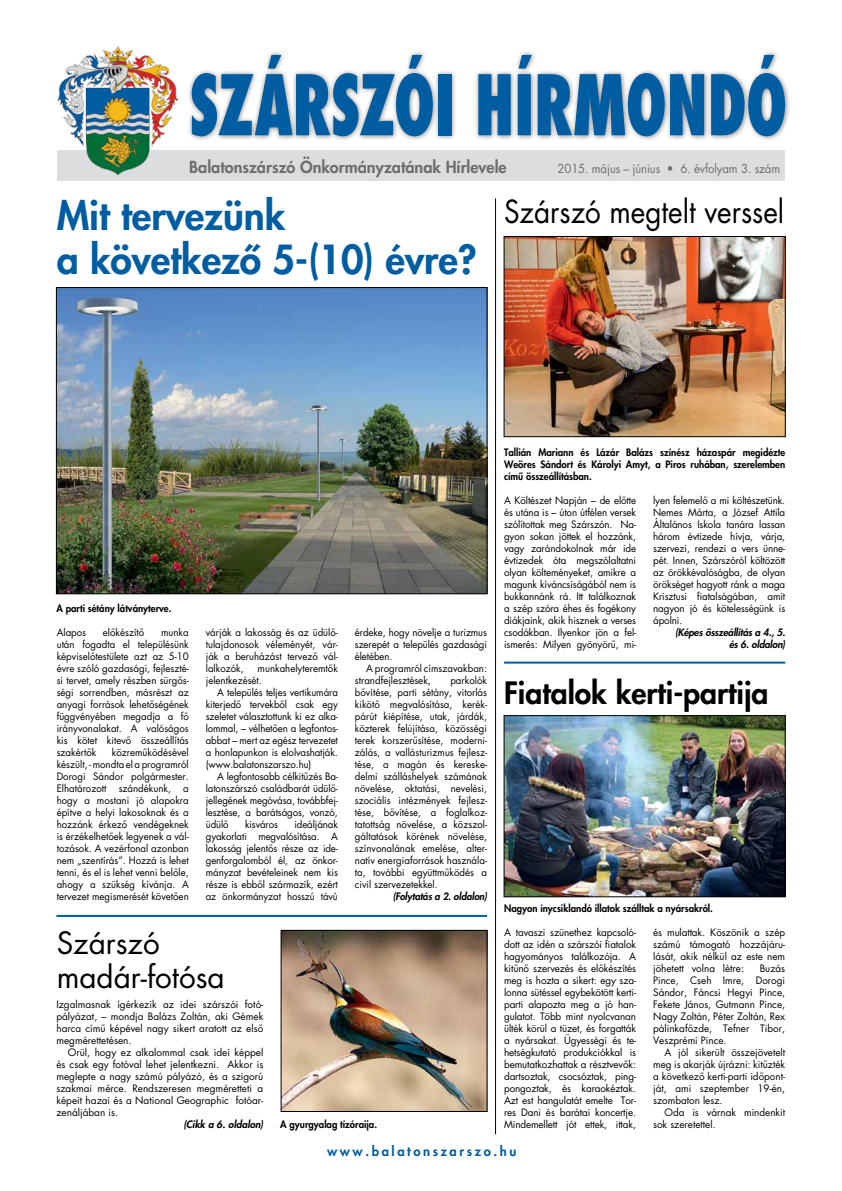
<style>
.page{position:relative;width:842px;height:1191px;background:#fff}
.page>*{position:absolute;margin:0;border:0;box-sizing:border-box;transform-origin:0 0}
.t1{font:800 81px "MH Futura Condensed";letter-spacing:-.01em;color:#005da2;scale:.79 1}
.t2{font:39px/44px "MH Futura Heavy";color:#005da2}
.t3{font:31px "MH Futura Book";color:#000;scale:.9 1}
.t4{font:30px "MH Futura Heavy";color:#000}
.t5{font:30px/34px "MH Futura Book";color:#000}
.t6{font:16.2px "MH Futura Heavy";color:#6d6e71}
.t7{font:13px "MH Futura Heavy";letter-spacing:.2em;color:#005da2}
.t8{font:12.1px "MH Futura Book";letter-spacing:-.01em;color:#6d6e71;scale:.94 1}
.t9{font:10px/12px "MH Futura Book";color:#000;text-align:justify}
.t10{font:10px/12px "MH Futura Heavy";color:#000;text-align:justify;scale:.96 1}
.t11{font:italic 10px/12px "MH Futura Heavy";letter-spacing:-.01em;color:#000;text-align:right}
</style>
<div class="page">
<div style="left:57px;top:150px;width:727px;height:31px;background:#dcddde"></div>
<div style="left:187px;top:50px;width:604px;height:92px;background:#000;opacity:.5"></div>
<img style="left:57px;top:46px;width:120px;height:129px">
<img style="left:58px;top:289px;width:427px;height:303px">
<div style="left:56px;top:287px;width:431px;height:307px;border:1px solid #000"></div>
<img style="left:506px;top:238px;width:277px;height:197px">
<div style="left:504px;top:236px;width:281px;height:201px;border:1px solid #000"></div>
<img style="left:283px;top:932px;width:202px;height:177px">
<div style="left:281px;top:930px;width:206px;height:181px;border:1px solid #000"></div>
<img style="left:506px;top:717px;width:277px;height:178px">
<div style="left:504px;top:715px;width:281px;height:182px;border:1px solid #000"></div>
<hr style="left:495px;top:198px;width:1px;height:936px;background:#000">
<hr style="left:56px;top:915px;width:431px;height:2px;background:#005da2">
<hr style="left:504px;top:661px;width:281px;height:2px;background:#005da2">
<h1 class="t1" style="left:189px;top:53px;width:759px">SZÁRSZÓI HÍRMONDÓ</h1>
<h3 class="t6" style="left:189px;top:156px;width:319px">Balatonszárszó Önkormányzatának Hírlevele</h3>
<p class="t8" style="left:557px;top:160px;width:238px">2015. május – június • 6. évfolyam 3. szám</p>
<h2 class="t2" style="left:57px;top:192px;width:422px">Mit tervezünk<br>a következô 5-(10) évre?</h2>
<h3 class="t3" style="left:504px;top:190px;width:313px">Szárszó megtelt verssel</h3>
<p class="t10" style="left:56px;top:602px;width:121px">A parti sétány látványterve.</p>
<p class="t9" style="left:57px;top:626px;width:31px">Alapos</p>
<p class="t9" style="left:103px;top:626px;width:43px">elôkészítô</p>
<p class="t9" style="left:57px;top:626px;width:134px;text-indent:104px">munka után fogadta el településünk képviselôtestülete azt az 5-10 évre szóló gazdasági, fejleszté&shy;si tervet, amely részben sürgôs&shy;ségi sorrendben, másrészt az anyagi források lehetôségének függvényében megadja a fô irányvonalakat. A valóságos kis kötet kitevô összeállítás szakértôk</p>
<p class="t9" style="left:57px;top:746px;width:134px;text-indent:55px">közremûködésével készült, - mondta el a programról Dorogi Sándor polgármester.<br>Elhatározott szándékunk, a hogy a mostani jó alapokra építve a helyi lakosoknak és a hozzánk érkezô vendégeknek is érzékelhetôek legyenek a vál&shy;tozások. A vezérfonal azonban nem „szentírás”. Hozzá is lehet tenni, és el is lehet venni belôle, ahogy a szükség kívánja. A tervezet megismerését követôen</p>
<p class="t9" style="left:206px;top:626px;width:134px">várják a lakosság és az üdülô&shy;tulajdonosok véleményét, vár&shy;ják a beruházást tervezô vál&shy;lalkozók,</p>
<p class="t9" style="left:206px;top:662px;width:134px;text-indent:52px">munkahelyteremtôk jelentkezését.</p>
<p class="t9" style="left:206px;top:686px;width:134px;text-indent:11px">A település teljes vertikumára kiterjedô tervekbôl csak egy szeletet választottunk ki ez alka&shy;lommal, – vélhetôen a legfontos&shy;abbat – mert az egész tervezetet a honlapunkon is elolvashatják. (www.balatonszarszo.hu)</p>
<p class="t9" style="left:206px;top:770px;width:134px;text-indent:11px">A legfontosabb célkitûzés Ba&shy;latonszárszó családbarát üdülô&shy;jellegének megóvása, továbbfej&shy;lesztése, a barátságos, vonzó, üdülô</p>
<p class="t9" style="left:206px;top:818px;width:134px;text-indent:89px">ideáljának gyakorlati megvalósítása. A lakosság jelentôs része az ide&shy;genforgalomból él, az önkor&shy;mányzat bevételeinek nem kis része is ebbôl származik, ezért az önkormányzat hosszú távú</p>
<p class="t9" style="left:245px;top:818px;width:34px">kisváros</p>
<p class="t9" style="left:355px;top:626px;width:134px">érdeke, hogy növelje a turizmus szerepét a település gazdasági életében.</p>
<p class="t9" style="left:355px;top:662px;width:134px;text-indent:11px">A programról címszavakban: strandfejlesztések,</p>
<p class="t9" style="left:355px;top:674px;width:134px;text-indent:95px">parkolók bôvítése, parti sétány, vitorlás kikötô megvalósítása, kerék&shy;párút kiépítése, utak, járdák, közterek felújítása, közösségi terek korszerûsítése, moderni&shy;zálás, a vallásturizmus fejlesz&shy;tése, a magán és kereske&shy;delmi szálláshelyek számának növelése, oktatási, nevelési, szociális intézmények fejlesz&shy;tése, bôvítése, a foglalkoz&shy;tatottság növelése, a közszol&shy;gáltatások körének növelése, színvonalának emelése, alter&shy;natív energiaforrások használa&shy;ta, további együttmûködés a civil szervezetekkel.</p>
<p class="t11" style="left:393px;top:890px;width:96px">(Folytatás a 2. oldalon)</p>
<p class="t10" style="left:504px;top:446px;width:294px">Tallián Mariann és Lázár Balázs színész házaspár megidézte Weöres Sándort és Károlyi Amyt, a Piros ruhában, szerelemben címû összeállításban.</p>
<p class="t9" style="left:504px;top:494px;width:134px">A Költészet Napján – de elôtte és utána is – úton útfélen versek szólítottak meg Szárszón. Na&shy;gyon sokan jöttek el hozzánk, vagy zarándokolnak már ide évtizedek óta megszólaltatni olyan költeményeket, amikre a magunk kíváncsiságából nem is bukkannánk rá. Itt találkoznak a szép szóra éhes és fogékony diákjaink, akik hisznek a verses csodákban. Ilyenkor jön a fel&shy;ismerés: Milyen gyönyörû, mi-</p>
<p class="t9" style="left:653px;top:494px;width:134px">lyen felemelô a mi költészetünk.<br>Nemes Márta, a József Attila Általános Iskola tanára lassan három évtizede hívja, várja, szervezi, rendezi a vers ünne&shy;pét. Innen, Szárszóról költözött az örökkévalóságba, de olyan örökséget hagyott ránk a maga Krisztusi fiatalságában, amit nagyon jó és kötelességünk is ápolni.</p>
<p class="t11" style="left:675px;top:626px;width:112px">(Képes összeállítás a 4., 5. és 6. oldalon)</p>
<h3 class="t4" style="left:504px;top:672px;width:266px">Fiatalok kerti-partija</h3>
<p class="t10" style="left:504px;top:902px;width:219px">Nagyon ínycsiklandó illatok szálltak a nyársakról.</p>
<h3 class="t5" style="left:57px;top:925px;width:169px">Szárszó madár-fotósa</h3>
<p class="t9" style="left:504px;top:926px;width:134px">A tavaszi szünethez kapcsoló&shy;dott az idén a szárszói fiatalok hagyományos találkozója. A kitûnô szervezés és elôkészítés meg is hozta a sikert: egy sza&shy;lonna sütéssel egybekötött kerti&shy;parti alapozta meg a jó han&shy;gulatot. Több mint nyolcvanan ülték körül a tüzet, és forgatták a nyársakat. Ügyességi és te&shy;hetségkutató produkciókkal is bemutatkozhattak a résztvevôk: dartsoztak, csocsóztak, ping&shy;pongoztak, és karaokéztak.<br>Azt est hangulatát emelte Tor&shy;res Dani és barátai koncertje.<br>Mindemellett jót ettek, ittak,</p>
<p class="t9" style="left:653px;top:926px;width:134px">és mulattak. Köszönik a szép számú támogató hozzájáru&shy;lását, akik nélkül az este nem jöhetett volna létre:</p>
<p class="t9" style="left:653px;top:962px;width:134px;text-indent:107px">Buzás Pince, Cseh Imre, Dorogi Sándor, Fáncsi Hegyi Pince, Fekete János, Gutmann Pince, Nagy Zoltán, Péter Zoltán, Rex pálinkafôzde, Tefner Tibor, Veszprémi Pince.</p>
<p class="t9" style="left:653px;top:1046px;width:134px;text-indent:11px">A jól sikerült összejövetelt meg is akarják újrázni: kitûzték a következô kerti-parti idôpont&shy;ját, ami szeptember 19-én, szombaton lesz.</p>
<p class="t9" style="left:653px;top:1106px;width:134px;text-indent:11px">Oda is várnak mindenkit sok szeretettel.</p>
<p class="t9" style="left:56px;top:998px;width:208px">Izgalmasnak ígérkezik az idei szárszói fotó&shy;pályázat, – mondja Balázs Zoltán, aki Gémek harca címû képével nagy sikert aratott az elsô megmérettetésen.</p>
<p class="t9" style="left:56px;top:1046px;width:208px;text-indent:11px">Örül, hogy ez alkalommal csak idei képpel és csak egy fotóval lehet jelentkezni. Akkor is meglepte a nagy számú pályázó, és a szigorú szakmai mérce. Rendszeresen megméretteti a képeit hazai és a National Geographic fotóar&shy;zenáljában is.</p>
<p class="t11" style="left:183px;top:1118px;width:81px">(Cikk a 6. oldalon)</p>
<p class="t10" style="left:280px;top:1118px;width:102px">A gyurgyalag tízóraija.</p>
<h3 class="t7" style="left:327px;top:1142px;width:191px">www.balatonszarszo.hu</h3>
</div>
